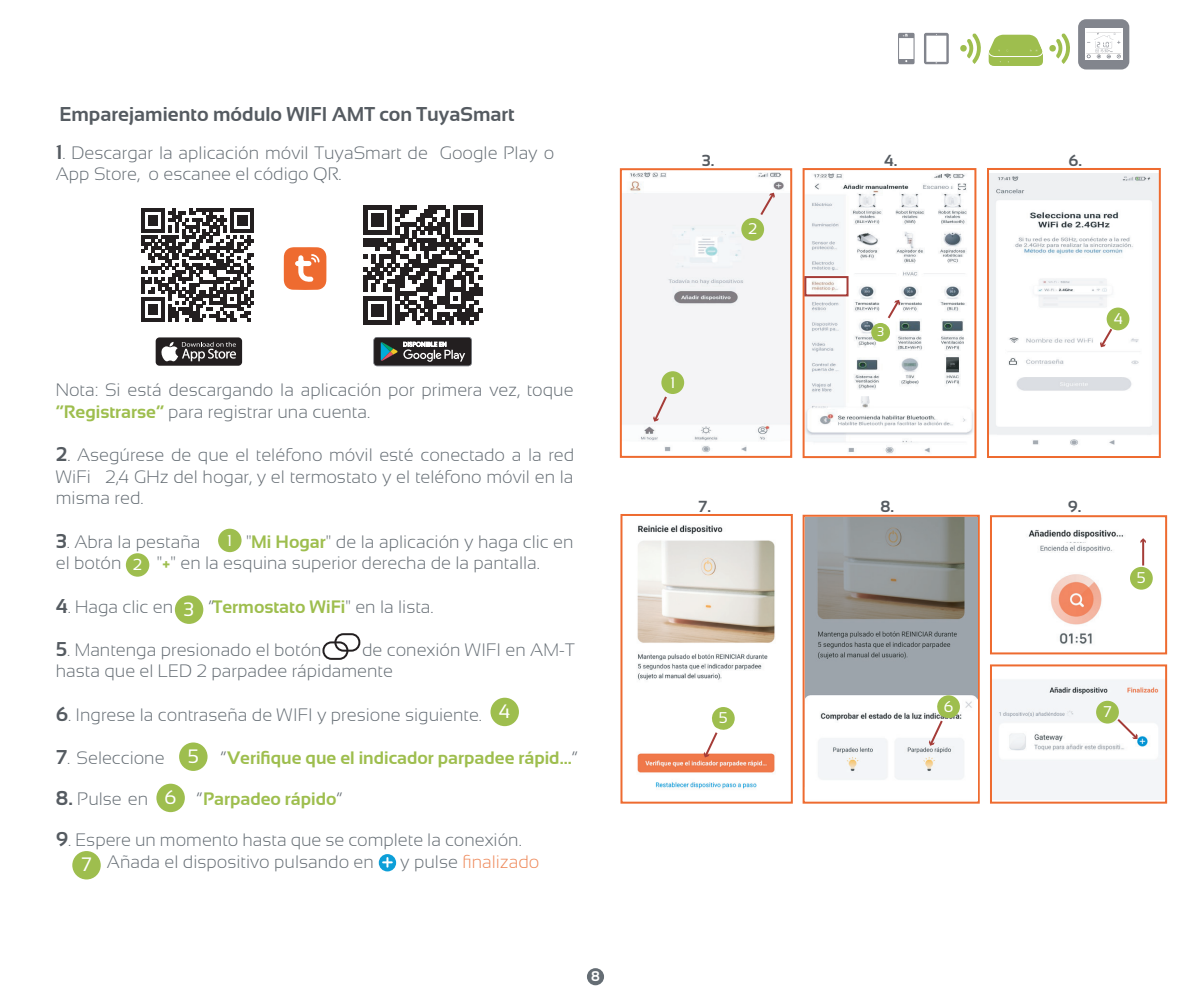
<style>
.page{position:relative;width:1191px;height:996px;background:#fff}
.page>*{position:absolute;margin:0;border:0;box-sizing:border-box;transform-origin:0 0}
.t1{font:700 20px "Sansation";color:#555b61}
.t2{font:19.4px "Sansation";color:#fff}
.t3{font:300 18px/21.6px "Sansation";color:#656d74}
.t4{font:700 18px "Sansation";color:#9ebe4e}
.t5{font:300 18px "Sansation";color:#ee895a}
.t6{font:700 16px "Sansation";color:#555b61}
.t7{font:16px "Sansation";color:#fff}
.t8{font:15.6px "Sansation";color:#fff}
.t9{font:700 14px "Sansation";color:#fff}
.t10{font:12.8px "Sansation";color:#fff}
.s1{font-weight:700;font-size:20px;color:#555b61}
.s2{font-weight:700;color:#9ebe4e}
.s3{font-weight:300;color:#656d74}
.s4{color:#656d74}
</style>
<div class="page">
<img style="left:637px;top:525px;width:138px;height:264px">
<svg style="left:141px;top:208px;width:113px;height:113px"></svg>
<svg style="left:363px;top:206px;width:119px;height:119px"></svg>
<img style="left:805px;top:173px;width:168px;height:281px">
<div style="left:322px;top:641px;width:26px;height:19px;border:2px solid #231f20;border-radius:8px"></div>
<div style="left:334px;top:633px;width:26px;height:19px;border:2px solid #231f20;border-radius:8px"></div>
<svg style="left:373px;top:337px;width:99px;height:29px;background:#4c4e4f"></svg>
<div style="left:156px;top:337px;width:86px;height:29px;background:#231f20;border-radius:4px"></div>
<svg style="left:161px;top:342px;width:75px;height:19px"></svg>
<svg style="left:924px;top:33px;width:24px;height:31px"></svg>
<svg style="left:898px;top:33px;width:16px;height:31px"></svg>
<svg style="left:960px;top:33px;width:110px;height:33px"></svg>
<div style="left:1078px;top:19px;width:51px;height:50px;background:#82858d;border-radius:8px"></div>
<div style="left:1085px;top:29px;width:37px;height:31px;background:#fff"></div>
<svg style="left:1086px;top:32px;width:35px;height:27px"></svg>
<img style="left:623px;top:172px;width:166px;height:281px">
<div style="left:620px;top:168px;width:172px;height:290px;border:2px solid #ee6b30"></div>
<svg style="left:758px;top:192px;width:17px;height:25px"></svg>
<svg style="left:652px;top:394px;width:16px;height:29px"></svg>
<div style="left:661px;top:371px;width:23px;height:23px;background:#9ebe4e;border-radius:50%"></div>
<div style="left:741px;top:218px;width:23px;height:23px;background:#9ebe4e;border-radius:50%"></div>
<div style="left:218px;top:529px;width:23px;height:23px;background:#9ebe4e;border-radius:50%"></div>
<div style="left:126px;top:553px;width:23px;height:24px;background:#9ebe4e;border-radius:50%"></div>
<div style="left:802px;top:168px;width:174px;height:290px;border:2px solid #ee6b30"></div>
<div style="left:871px;top:323px;width:19px;height:19px;background:#9ebe4e;border-radius:50%"></div>
<svg style="left:886px;top:299px;width:15px;height:22px"></svg>
<img style="left:990px;top:174px;width:167px;height:272px">
<div style="left:802px;top:515px;width:177px;height:289px;border:2px solid #ee6b30"></div>
<svg style="left:703px;top:707px;width:31px;height:51px"></svg>
<div style="left:490px;top:698px;width:29px;height:28px;background:#9ebe4e;border-radius:50%"></div>
<div style="left:179px;top:742px;width:28px;height:29px;background:#9ebe4e;border-radius:50%"></div>
<div style="left:156px;top:784px;width:29px;height:28px;background:#9ebe4e;border-radius:50%"></div>
<svg style="left:284px;top:247px;width:42px;height:43px;background:#f18656"></svg>
<div style="left:804px;top:276px;width:44px;height:20px;border:2px solid #a53c38"></div>
<div style="left:175px;top:595px;width:28px;height:29px;background:#9ebe4e;border-radius:50%"></div>
<div style="left:587px;top:968px;width:17px;height:17px;background:#656d74;border-radius:50%"></div>
<div style="left:620px;top:514px;width:173px;height:290px;border:2px solid #ee6b30"></div>
<div style="left:72px;top:851px;width:29px;height:28px;background:#9ebe4e;border-radius:50%"></div>
<svg style="left:379px;top:854px;width:17px;height:17px"></svg>
<svg style="left:383px;top:858px;width:9px;height:9px"></svg>
<div style="left:987px;top:168px;width:173px;height:290px;border:2px solid #ee6b30"></div>
<svg style="left:1099px;top:326px;width:15px;height:22px"></svg>
<img style="left:1028px;top:530px;width:118px;height:34px">
<img style="left:1051px;top:564px;width:102px;height:80px">
<div style="left:990px;top:515px;width:177px;height:139px;border:2px solid #ee6b30"></div>
<div style="left:990px;top:664px;width:177px;height:140px;border:2px solid #ee6b30"></div>
<hr style="left:1142px;top:540px;width:2px;height:25px;background:#a53c38">
<svg style="left:1140px;top:538px;width:5px;height:5px"></svg>
<div style="left:1130px;top:567px;width:22px;height:23px;background:#9ebe4e;border-radius:50%"></div>
<div style="left:1106px;top:308px;width:23px;height:22px;background:#9ebe4e;border-radius:50%"></div>
<img style="left:992px;top:679px;width:172px;height:120px">
<svg style="left:1115px;top:717px;width:24px;height:23px"></svg>
<div style="left:1096px;top:701px;width:22px;height:22px;background:#9ebe4e;border-radius:50%"></div>
<img style="left:805px;top:517px;width:172px;height:284px">
<svg style="left:928px;top:695px;width:32px;height:52px"></svg>
<p class="t1" style="left:59px;top:103px;width:457px">Emparejamiento módulo WIFI AMT con TuyaSmart</p>
<p class="t3" style="left:56px;top:142px;width:500px"><span class="s1">1</span>. Descargar la aplicación móvil TuyaSmart de Google Play o<br>App Store, o escanee el código QR.</p>
<p class="t6" style="left:702px;top:151px;width:14px">3.</p>
<p class="t8" style="left:748px;top:220px;width:10px">2</p>
<p class="t6" style="left:884px;top:151px;width:15px">4.</p>
<p class="t10" style="left:877px;top:325px;width:9px">3</p>
<p class="t8" style="left:670px;top:373px;width:6px">1</p>
<p class="t3" style="left:56px;top:379px;width:519px">Nota: Si está descargando la aplicación por primera vez, toque <span class="s2">“Registrarse”</span> para registrar una cuenta.</p>
<p class="t3" style="left:56px;top:444px;width:520px;text-align:justify"><span class="s1">2</span>. Asegúrese de que el teléfono móvil esté conectado a la red WiFi 2,4 GHz del hogar, y el termostato y el teléfono móvil en la misma red.</p>
<p class="t3" style="left:56px;top:531px;width:146px"><span class="s1">3</span>. Abra la pestaña</p>
<p class="t3" style="left:246px;top:531px;width:329px">"<span class="s2">Mi Hogar</span>" de la aplicación y haga clic en</p>
<p class="t3" style="left:56px;top:552px;width:67px">el botón</p>
<p class="t3" style="left:157px;top:552px;width:385px">"<span class="s2">+</span>" en la esquina superior derecha de la pantalla.</p>
<p class="t3" style="left:56px;top:595px;width:119px"><span class="s1">4</span>. Haga clic en</p>
<p class="t4" style="left:208px;top:596px;width:227px"><span class="s3">“</span>Termostato WiFi<span class="s3">" en la lista.</span></p>
<p class="t3" style="left:56px;top:639px;width:267px"><span class="s1">5</span>. Mantenga presionado el botón</p>
<p class="t6" style="left:698px;top:497px;width:14px">7.</p>
<p class="t6" style="left:880px;top:497px;width:15px">8.</p>
<p class="t7" style="left:227px;top:531px;width:7px">1</p>
<p class="t7" style="left:133px;top:555px;width:10px">2</p>
<p class="t7" style="left:183px;top:598px;width:10px">3</p>
<p class="t2" style="left:183px;top:598px;width:12px">3</p>
<p class="t3" style="left:56px;top:639px;width:520px;text-indent:306px">de conexión WIFI en AM-T hasta que el LED 2 parpadee rápidamente</p>
<p class="t3" style="left:56px;top:703px;width:428px"><span class="s1">6</span>. Ingrese la contraseña de WIFI y presione siguiente.</p>
<p class="t3" style="left:56px;top:747px;width:110px"><span class="s1">7</span>. Seleccione</p>
<p class="t4" style="left:220px;top:747px;width:359px"><span class="s3">”</span>Verifique que el indicador parpadee rápid...<span class="s3">”</span></p>
<p class="t3" style="left:56px;top:788px;width:94px"><span class="s1">8.</span> Pulse en</p>
<p class="t4" style="left:197px;top:789px;width:147px"><span class="s3">”</span>Parpadeo rápido<span class="s3">”</span></p>
<p class="t3" style="left:107px;top:829px;width:416px;text-indent:-51px"><span class="s1">9</span>. Espere un momento hasta que se complete la conexión.<br>Añada el dispositivo pulsando en</p>
<p class="t2" style="left:499px;top:700px;width:13px">4</p>
<p class="t8" style="left:718px;top:709px;width:10px">5</p>
<p class="t2" style="left:188px;top:745px;width:13px">5</p>
<p class="t2" style="left:165px;top:786px;width:13px">6</p>
<p class="t5" style="left:400px;top:851px;width:141px"><span class="s4">y pulse</span> finalizado</p>
<p class="t2" style="left:81px;top:854px;width:12px">7</p>
<p class="t9" style="left:591px;top:968px;width:10px">8</p>
<p class="t8" style="left:944px;top:697px;width:11px">6</p>
<p class="t6" style="left:1068px;top:151px;width:15px">6.</p>
<p class="t8" style="left:1113px;top:310px;width:11px">4</p>
<p class="t6" style="left:1067px;top:498px;width:15px">9.</p>
<p class="t8" style="left:1137px;top:569px;width:10px">5</p>
<p class="t8" style="left:1103px;top:703px;width:10px">7</p>
</div>
